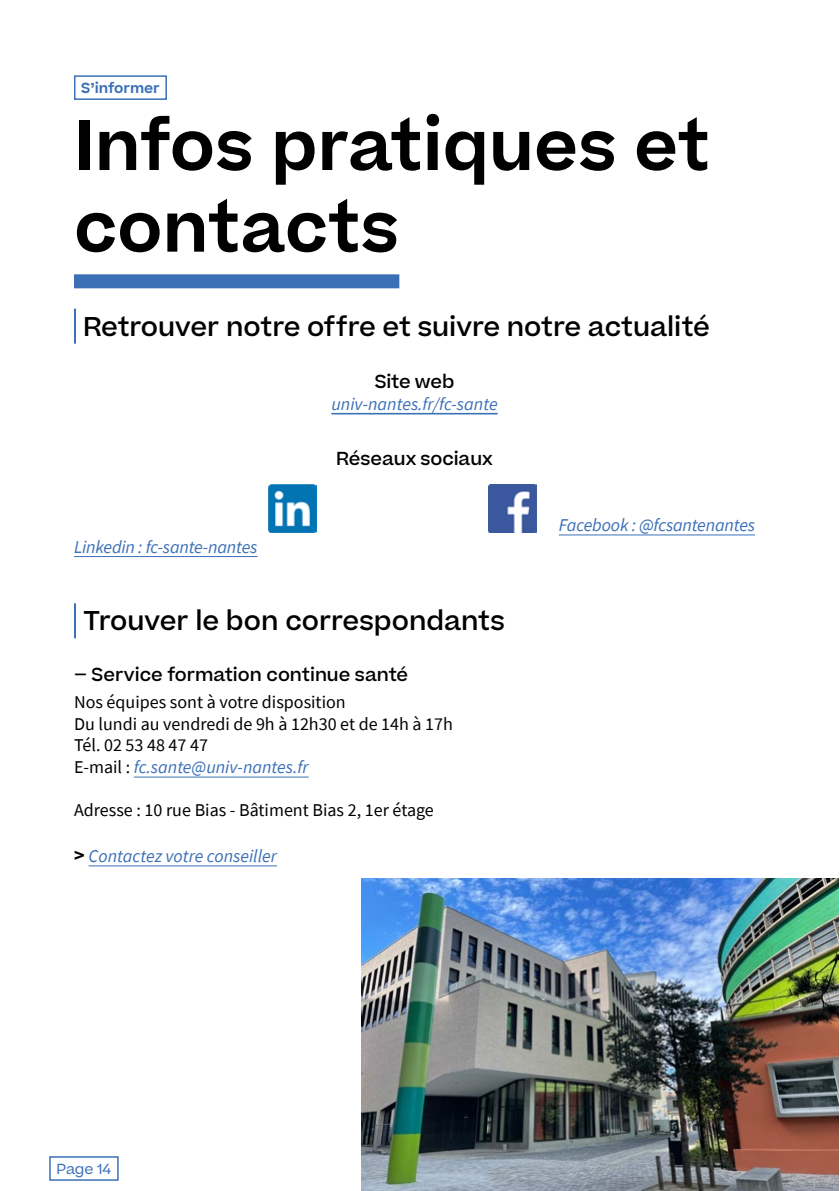
<style>
.page{position:relative;width:840px;height:1191px;background:#fff}
.page>*{position:absolute;margin:0;border:0;box-sizing:border-box;transform-origin:0 0}
.t1{font:600 68px/81.6px "Beatrice";color:#000}
.t2{font:500 26px "Beatrice";color:#000}
.t3{font:18px/21.6px "Source Sans Pro";color:#000}
.t4{font:italic 18px "Source Sans Pro";letter-spacing:-.01em;color:#3b70b7}
.t5{font:500 18px "Beatrice";color:#000}
.t6{font:600 14px "Beatrice";color:#3b70b7}
.t7{font:14px "Beatrice";letter-spacing:-.005em;color:#3b70b7}
.s1{font-style:italic;color:#3b70b7}
.s2{font-weight:700;font-style:normal;font-size:20px;color:#000}
</style>
<div class="page">
<div style="left:74px;top:75px;width:93px;height:25px;border:2px solid #3b70b7"></div>
<div style="left:74px;top:274px;width:325px;height:14px;background:#3b70b7"></div>
<hr style="left:74px;top:309px;width:2px;height:34px;background:#3b70b7">
<img style="left:361px;top:878px;width:477px;height:313px">
<hr style="left:331px;top:413px;width:166px;height:1px;background:#3b70b7">
<hr style="left:558px;top:534px;width:196px;height:1px;background:#3b70b7">
<hr style="left:74px;top:556px;width:183px;height:1px;background:#3b70b7">
<img style="left:488px;top:485px;width:48px;height:48px">
<hr style="left:134px;top:776px;width:174px;height:1px;background:#3b70b7">
<hr style="left:88px;top:865px;width:189px;height:1px;background:#3b70b7">
<hr style="left:74px;top:603px;width:2px;height:35px;background:#3b70b7">
<img style="left:268px;top:485px;width:48px;height:48px">
<div style="left:49px;top:1156px;width:70px;height:24px;border:2px solid #3b70b7"></div>
<p class="t6" style="left:81px;top:78px;width:80px">S’informer</p>
<h1 class="t1" style="left:74px;top:105px;width:637px">Infos pratiques et contacts</h1>
<h2 class="t2" style="left:83px;top:309px;width:628px">Retrouver notre offre et suivre notre actualité</h2>
<p class="t4" style="left:74px;top:535px;width:185px">Linkedin : fc-sante-nantes</p>
<p class="t5" style="left:374px;top:370px;width:81px">Site web</p>
<p class="t4" style="left:331px;top:392px;width:168px">univ-nantes.fr/fc-sante</p>
<p class="t5" style="left:336px;top:446px;width:158px">Réseaux sociaux</p>
<h2 class="t2" style="left:83px;top:604px;width:423px">Trouver le bon correspondants</h2>
<p class="t5" style="left:74px;top:662px;width:335px">‒ Service formation continue santé</p>
<p class="t3" style="left:74px;top:691px;width:380px">Nos équipes sont à votre disposition<br>Du lundi au vendredi de 9h à 12h30 et de 14h à 17h Tél. 02 53 48 47 47<br>E-mail : <span class="s1">fc.sante@univ-nantes.fr</span></p>
<p class="t3" style="left:74px;top:799px;width:361px">Adresse : 10 rue Bias - Bâtiment Bias 2, 1er étage</p>
<p class="t4" style="left:74px;top:844px;width:204px"><span class="s2">&gt;</span> Contactez votre conseiller</p>
<p class="t4" style="left:558px;top:513px;width:198px">Facebook : @fcsantenantes</p>
<p class="t7" style="left:56px;top:1159px;width:56px">Page 14</p>
</div>
